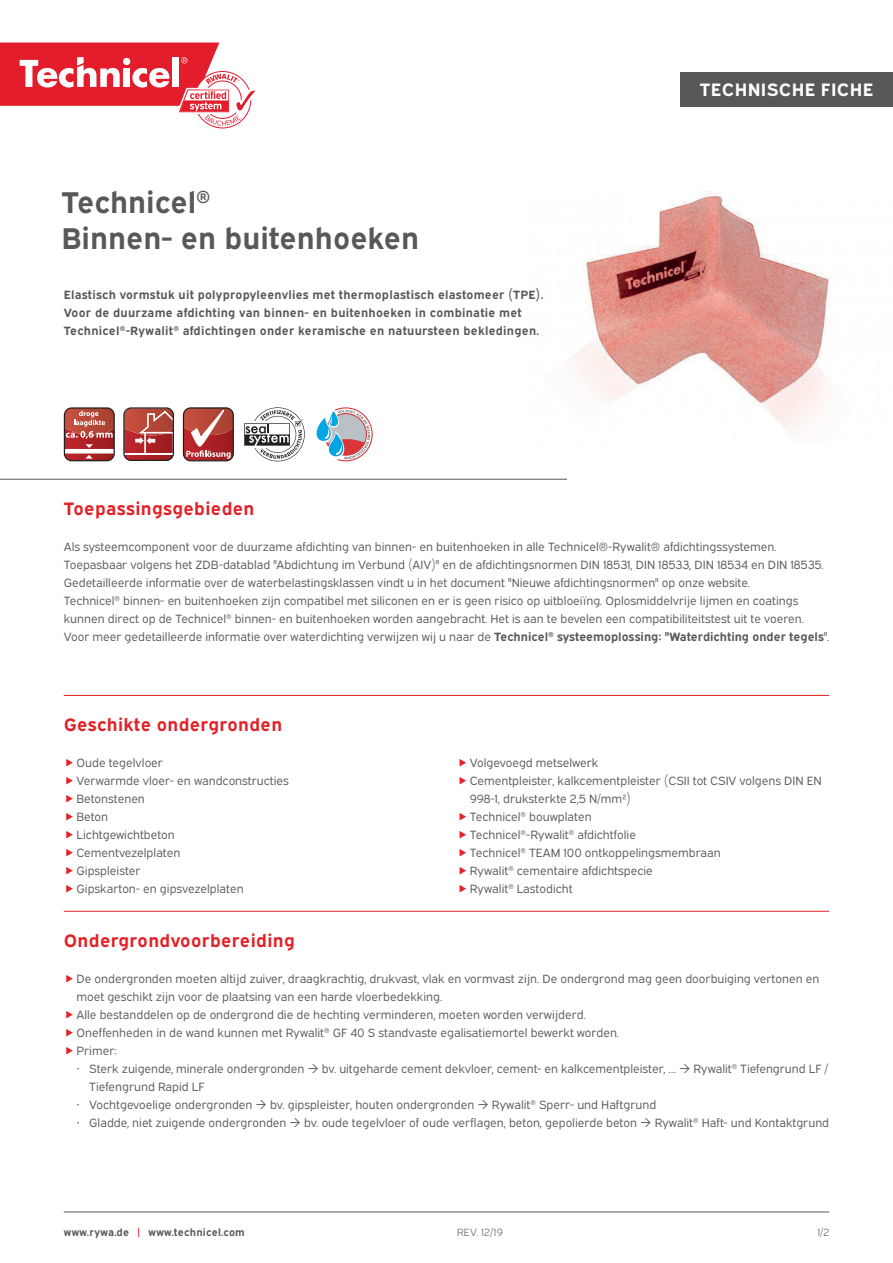
<style>
.page{position:relative;width:893px;height:1263px;background:#fff}
.page>*{position:absolute;margin:0;border:0;box-sizing:border-box;transform-origin:0 0}
.t1{font:700 30px/36px "Expressway Rg";color:#57585a}
.t2{font:700 18px "Expressway Rg";letter-spacing:.02em;color:#e41f25}
.t3{font:700 18px "Expressway Rg";letter-spacing:.02em;color:#fff}
.t4{font:12px/18px "Expressway Bk";color:#57585a}
.t5{font:700 12px/18px "Expressway Rg";letter-spacing:.02em;color:#57585a}
.t6{font:700 10.5px "Expressway Rg";letter-spacing:.02em;color:#57585a}
.t7{font:10.5px "Expressway Lt";letter-spacing:.02em;color:#57585a}
.s1{font-family:"Expressway Rg";font-weight:700}
.s2{color:#e41f25}
</style>
<div class="page">
<hr style="left:64px;top:1212px;width:765px;height:1px;background:#57585a">
<div style="left:680px;top:72px;width:213px;height:34px;background:#57585a"></div>
<svg style="left:0;top:43px;width:255px;height:85px"></svg>
<img style="left:571px;top:191px;width:260px;height:243px">
<hr style="left:0;top:479px;width:567px;height:1px;background:#57585a">
<hr style="left:64px;top:695px;width:765px;height:1px;background:#e41f25">
<hr style="left:64px;top:911px;width:765px;height:1px;background:#e41f25">
<svg style="left:64px;top:407px;width:51px;height:54px;background:#b65e5a"></svg>
<svg style="left:123px;top:407px;width:51px;height:54px;background:#b1534f"></svg>
<svg style="left:183px;top:407px;width:51px;height:54px;background:#b25551"></svg>
<svg style="left:244px;top:407px;width:61px;height:54px"></svg>
<svg style="left:316px;top:407px;width:57px;height:54px"></svg>
<h1 class="t1" style="left:62px;top:181px;width:359px">Technicel<sup>®<br></sup>Binnen- en buitenhoeken</h1>
<p class="t5" style="left:64px;top:285px;width:481px">Elastisch vormstuk uit polypropyleenvlies met thermoplastisch elastomeer (TPE).<br>Voor de duurzame afdichting van binnen- en buitenhoeken in combinatie met<br>Technicel<sup>®</sup>-Rywalit<sup>®</sup> afdichtingen onder keramische en natuursteen bekledingen.</p>
<h2 class="t3" style="left:700px;top:76px;width:175px">TECHNISCHE FICHE</h2>
<h2 class="t2" style="left:64px;top:495px;width:192px">Toepassingsgebieden</h2>
<p class="t4" style="left:64px;top:537px;width:767px">Als systeemcomponent voor de duurzame afdichting van binnen- en buitenhoeken in alle Technicel®-Rywalit® afdichtingssystemen.<br>Toepasbaar volgens het ZDB-datablad "Abdichtung im Verbund (AIV)" en de afdichtingsnormen DIN 18531, DIN 18533, DIN 18534 en DIN 18535.<br>Gedetailleerde informatie over de waterbelastingsklassen vindt u in het document "Nieuwe afdichtingsnormen" op onze website.<br>Technicel<sup>®</sup> binnen- en buitenhoeken zijn compatibel met siliconen en er is geen risico op uitbloeiïng. Oplosmiddelvrije lijmen en coatings kunnen direct op de Technicel<sup>®</sup> binnen- en buitenhoeken worden aangebracht. Het is aan te bevelen een compatibiliteitstest uit te voeren.<br>Voor meer gedetailleerde informatie over waterdichting verwijzen wij u naar de <span class="s1">Technicel</span><sup>®</sup> <span class="s1">systeemoplossing: "Waterdichting onder tegels</span>".</p>
<h2 class="t2" style="left:64px;top:711px;width:220px">Geschikte ondergronden</h2>
<p class="t4" style="left:77px;top:753px;width:214px">Oude tegelvloer<br>Verwarmde vloer- en wandconstructies<br>Betonstenen<br>Beton<br>Lichtgewichtbeton<br>Cementvezelplaten<br>Gipspleister<br>Gipskarton- en gipsvezelplaten</p>
<p class="t4" style="left:470px;top:753px;width:353px">Volgevoegd metselwerk<br>Cementpleister, kalkcementpleister (CSII tot CSIV volgens DIN EN 998-1, druksterkte 2,5 N/mm²)<br>Technicel<sup>®</sup> bouwplaten<br>Technicel<sup>®</sup>-Rywalit<sup>®</sup> afdichtfolie<br>Technicel<sup>®</sup> TEAM 100 ontkoppelingsmembraan<br>Rywalit<sup>®</sup> cementaire afdichtspecie<br>Rywalit<sup>®</sup> Lastodicht</p>
<h2 class="t2" style="left:64px;top:927px;width:233px">Ondergrondvoorbereiding</h2>
<p class="t4" style="left:77px;top:969px;width:744px">De ondergronden moeten altijd zuiver, draagkrachtig, drukvast, vlak en vormvast zijn. De ondergrond mag geen doorbuiging vertonen en moet geschikt zijn voor de plaatsing van een harde vloerbedekking.<br>Alle bestanddelen op de ondergrond die de hechting verminderen, moeten worden verwijderd.<br>Oneffenheden in de wand kunnen met Rywalit<sup>®</sup> GF 40 S standvaste egalisatiemortel bewerkt worden.<br>Primer:</p>
<p class="t4" style="left:77px;top:1059px;width:229px">• Sterk zuigende, minerale ondergronden</p>
<p class="t4" style="left:322px;top:1059px;width:356px">bv. uitgeharde cement dekvloer, cement- en kalkcementpleister, …</p>
<p class="t4" style="left:694px;top:1059px;width:136px">Rywalit<sup>®</sup> Tiefengrund LF /</p>
<p class="t4" style="left:89px;top:1077px;width:117px">Tiefengrund Rapid LF</p>
<p class="t4" style="left:77px;top:1095px;width:178px">• Vochtgevoelige ondergronden</p>
<p class="t4" style="left:270px;top:1095px;width:206px">bv. gipspleister, houten ondergronden</p>
<p class="t4" style="left:492px;top:1095px;width:166px">Rywalit<sup>®</sup> Sperr- und Haftgrund</p>
<p class="t4" style="left:77px;top:1113px;width:211px">• Gladde, niet zuigende ondergronden</p>
<p class="t4" style="left:304px;top:1113px;width:334px">bv. oude tegelvloer of oude verflagen, beton, gepolierde beton</p>
<p class="t4" style="left:655px;top:1113px;width:176px">Rywalit<sup>®</sup> Haft- und Kontaktgrund</p>
<p class="t6" style="left:64px;top:1223px;width:183px">www.rywa.de <span class="s2">|</span> www.technicel.com</p>
<p class="t7" style="left:457px;top:1224px;width:47px">REV. 12/19</p>
<p class="t7" style="left:817px;top:1224px;width:13px">1/2</p>
</div>
